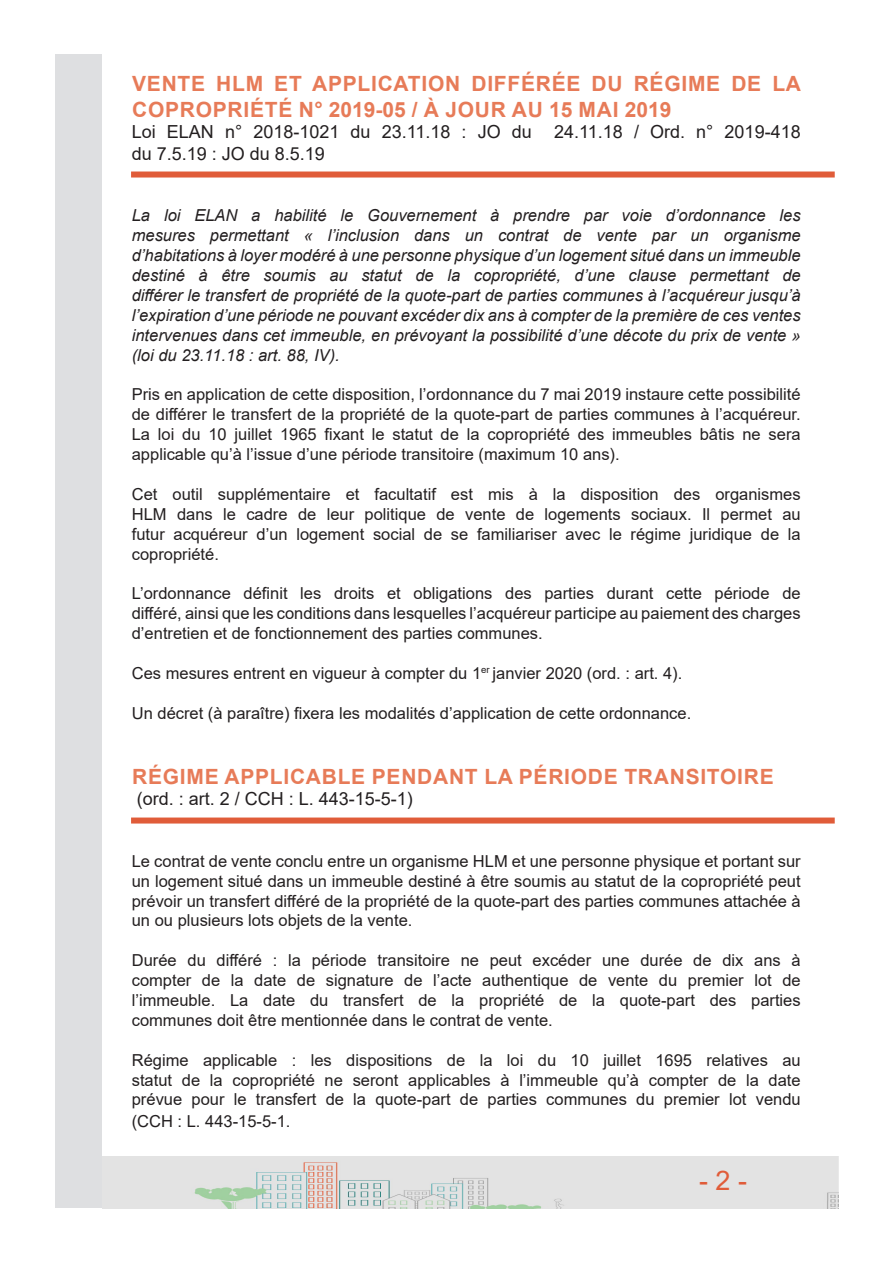
<style>
.page{position:relative;width:893px;height:1263px;background:#fff}
.page>*{position:absolute;margin:0;border:0;box-sizing:border-box;transform-origin:0 0}
.t1{font:27px "Arial";color:#e05c39}
.t2{font:700 21px/25.3px "Arial";letter-spacing:.035em;color:#e77b58}
.t3{font:18px/21.8px "Arial";color:#231f20}
.t4{font:16.5px/20px "Arial";color:#231f20;text-align:justify}
.t5{font:italic 16.5px/20px "Arial";color:#231f20;text-align:justify}
</style>
<div class="page">
<div style="left:55px;top:55px;width:46px;height:1153px;background:#dedfe1"></div>
<img style="left:102px;top:1157px;width:737px;height:52px">
<div style="left:131px;top:171px;width:704px;height:6px;background:#e05c39"></div>
<div style="left:131px;top:817px;width:704px;height:6px;background:#e05c39"></div>
<p class="t2" style="left:132px;top:71px;width:670px">VENTE HLM ET APPLICATION DIFFÉRÉE DU RÉGIME DE LA<br>COPROPRIÉTÉ N° 2019-05 / À JOUR AU 15 MAI 2019</p>
<p class="t3" style="left:132px;top:121px;width:670px">Loi ELAN n° 2018-1021 du 23.11.18 : JO du 24.11.18 / Ord. n° 2019-418 du 7.5.19 : JO du 8.5.19</p>
<p class="t5" style="left:132px;top:206px;width:670px">La loi ELAN a habilité le Gouvernement à prendre par voie d’ordonnance les mesures permettant « l’inclusion dans un contrat de vente par un organisme d’habitations à loyer modéré à une personne physique d’un logement situé dans un immeuble destiné à être soumis au statut de la copropriété, d’une clause permettant de différer le transfert de propriété de la quote-part de parties communes à l’acquéreur jusqu’à l’expiration d’une période ne pouvant excéder dix ans à compter de la première de ces ventes intervenues dans cet immeuble, en prévoyant la possibilité d’une décote du prix de vente » (loi du 23.11.18 : art. 88, IV).</p>
<p class="t4" style="left:132px;top:384px;width:670px">Pris en application de cette disposition, l’ordonnance du 7 mai 2019 instaure cette possibilité de différer le transfert de la propriété de la quote-part de parties communes à l’acquéreur.<br>La loi du 10 juillet 1965 fixant le statut de la copropriété des immeubles bâtis ne sera applicable qu’à l’issue d’une période transitoire (maximum 10 ans).</p>
<p class="t4" style="left:132px;top:484px;width:670px">Cet outil supplémentaire et facultatif est mis à la disposition des organismes HLM dans le cadre de leur politique de vente de logements sociaux. Il permet au futur acquéreur d’un logement social de se familiariser avec le régime juridique de la copropriété.</p>
<p class="t4" style="left:132px;top:583px;width:670px">L’ordonnance définit les droits et obligations des parties durant cette période de différé, ainsi que les conditions dans lesquelles l’acquéreur participe au paiement des charges d’entretien et de fonctionnement des parties communes.</p>
<p class="t4" style="left:132px;top:663px;width:552px">Ces mesures entrent en vigueur à compter du 1<sup>er</sup> janvier 2020 (ord. : art. 4).</p>
<p class="t4" style="left:132px;top:703px;width:561px">Un décret (à paraître) fixera les modalités d’application de cette ordonnance.</p>
<p class="t2" style="left:132px;top:764px;width:643px">RÉGIME APPLICABLE PENDANT LA PÉRIODE TRANSITOIRE</p>
<p class="t3" style="left:137px;top:788px;width:278px">(ord. : art. 2 / CCH : L. 443-15-5-1)</p>
<p class="t4" style="left:132px;top:851px;width:670px">Le contrat de vente conclu entre un organisme HLM et une personne physique et portant sur un logement situé dans un immeuble destiné à être soumis au statut de la copropriété peut prévoir un transfert différé de la propriété de la quote-part des parties communes attachée à un ou plusieurs lots objets de la vente.</p>
<p class="t4" style="left:132px;top:950px;width:670px">Durée du différé : la période transitoire ne peut excéder une durée de dix ans à compter de la date de signature de l’acte authentique de vente du premier lot de l’immeuble. La date du transfert de la propriété de la quote-part des parties communes doit être mentionnée dans le contrat de vente.</p>
<p class="t4" style="left:132px;top:1050px;width:670px">Régime applicable : les dispositions de la loi du 10 juillet 1695 relatives au statut de la copropriété ne seront applicables à l’immeuble qu’à compter de la date prévue pour le transfert de la quote-part de parties communes du premier lot vendu</p>
<p class="t4" style="left:132px;top:1111px;width:160px">(CCH : L. 443-15-5-1.</p>
<h1 class="t1" style="left:699px;top:1162px;width:50px">- 2 -</h1>
</div>
